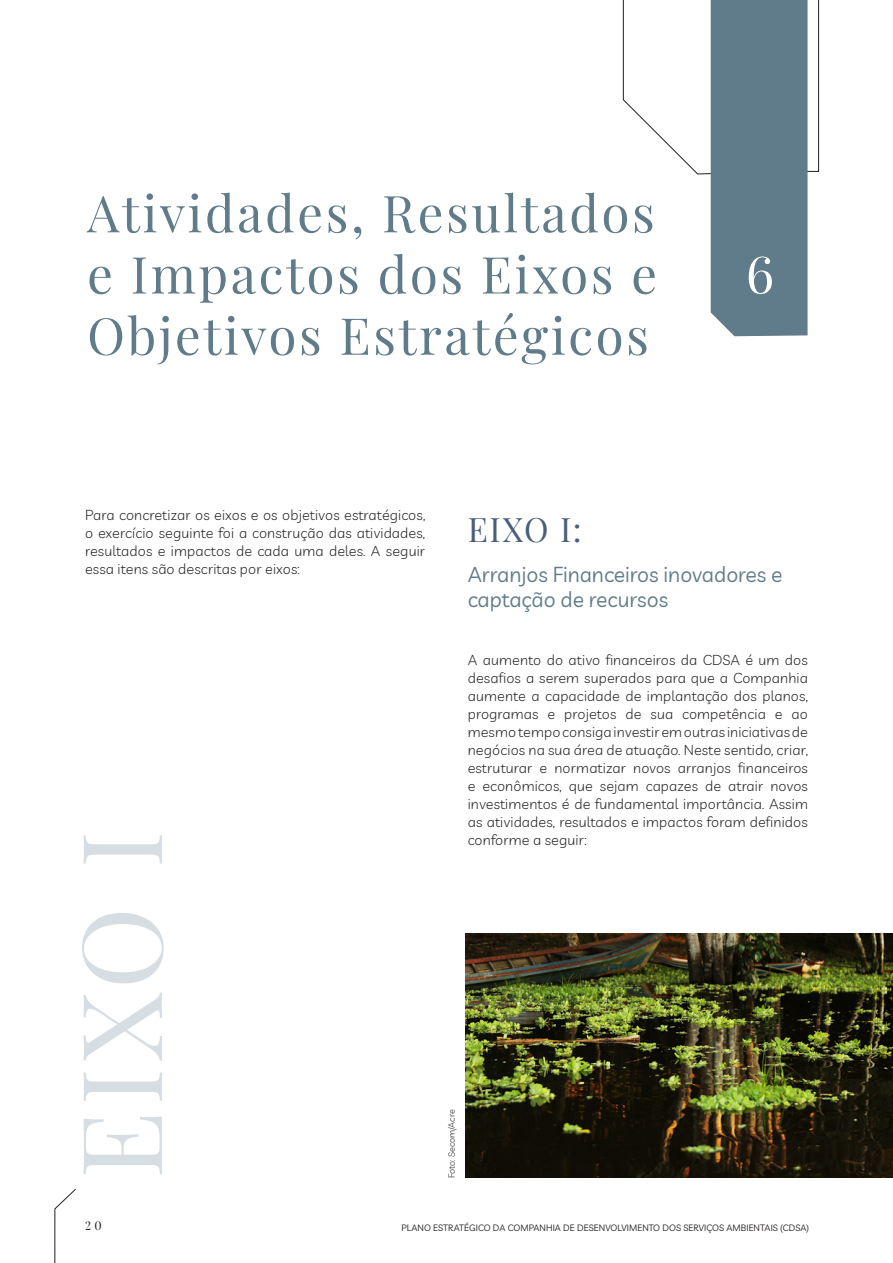
<style>
.page{position:relative;width:893px;height:1263px;background:#fff}
.page>*{position:absolute;margin:0;border:0;box-sizing:border-box;transform-origin:0 0}
.t1{font:111px "Playfair Display";color:#d6dee4}
.t2{font:51px/61.2px "Playfair Display";letter-spacing:.05em;color:#607b89;text-align:justify}
.t3{font:51px "Playfair Display";color:#fff}
.t4{font:33px "Playfair Display";color:#485e7c}
.t5{font:21.15px/25.3px "Livvic";color:#607b89}
.t6{font:300 14.4px/18px "Livvic";letter-spacing:.01em;color:#231f20;text-align:justify}
.t7{font:12px "Playfair Display";color:#231f20}
.t8{font:9px "Livvic";letter-spacing:.01em;color:#231f20}
.t9{font:300 9px "Livvic";letter-spacing:-.005em;color:#231f20}
</style>
<div class="page">
<svg style="left:54px;top:1189px;width:22px;height:74px"></svg>
<svg style="left:623px;top:0;width:196px;height:336px"></svg>
<img style="left:466px;top:933px;width:427px;height:245px">
<p class="t2" style="left:87px;top:178px;width:571px">Atividades, Resultados e Impactos dos Eixos e Objetivos Estratégicos</p>
<p class="t3" style="left:746px;top:234px;width:30px">6</p>
<p class="t6" style="left:85px;top:505px;width:342px">Para concretizar os eixos e os objetivos estratégicos, o exercício seguinte foi a construção das atividades, resultados e impactos de cada uma deles. A seguir essa itens são descritas por eixos:</p>
<p class="t4" style="left:468px;top:503px;width:115px">EIXO I:</p>
<p class="t5" style="left:468px;top:560px;width:316px">Arranjos Financeiros inovadores e captação de recursos</p>
<p class="t1" style="left:34px;top:1179px;width:349px;rotate:-90deg">EIXO I</p>
<p class="t6" style="left:468px;top:650px;width:342px">A aumento do ativo financeiros da CDSA é um dos desafios a serem superados para que a Companhia aumente a capacidade de implantação dos planos, programas e projetos de sua competência e ao mesmo tempo consiga investir em outras iniciativas de negócios na sua área de atuação. Neste sentido, criar, estruturar e normatizar novos arranjos financeiros e econômicos, que sejam capazes de atrair novos investimentos é de fundamental importância. Assim as atividades, resultados e impactos foram definidos conforme a seguir:</p>
<p class="t9" style="left:445px;top:1178px;width:70px;rotate:-90deg">Foto: Secom/Acre</p>
<p class="t7" style="left:85px;top:1216px;width:18px">2 0</p>
<p class="t8" style="left:401px;top:1221px;width:409px">PLANO ESTRATÉGICO DA COMPANHIA DE DESENVOLVIMENTO DOS SERVIÇOS AMBIENTAIS (CDSA)</p>
</div>
